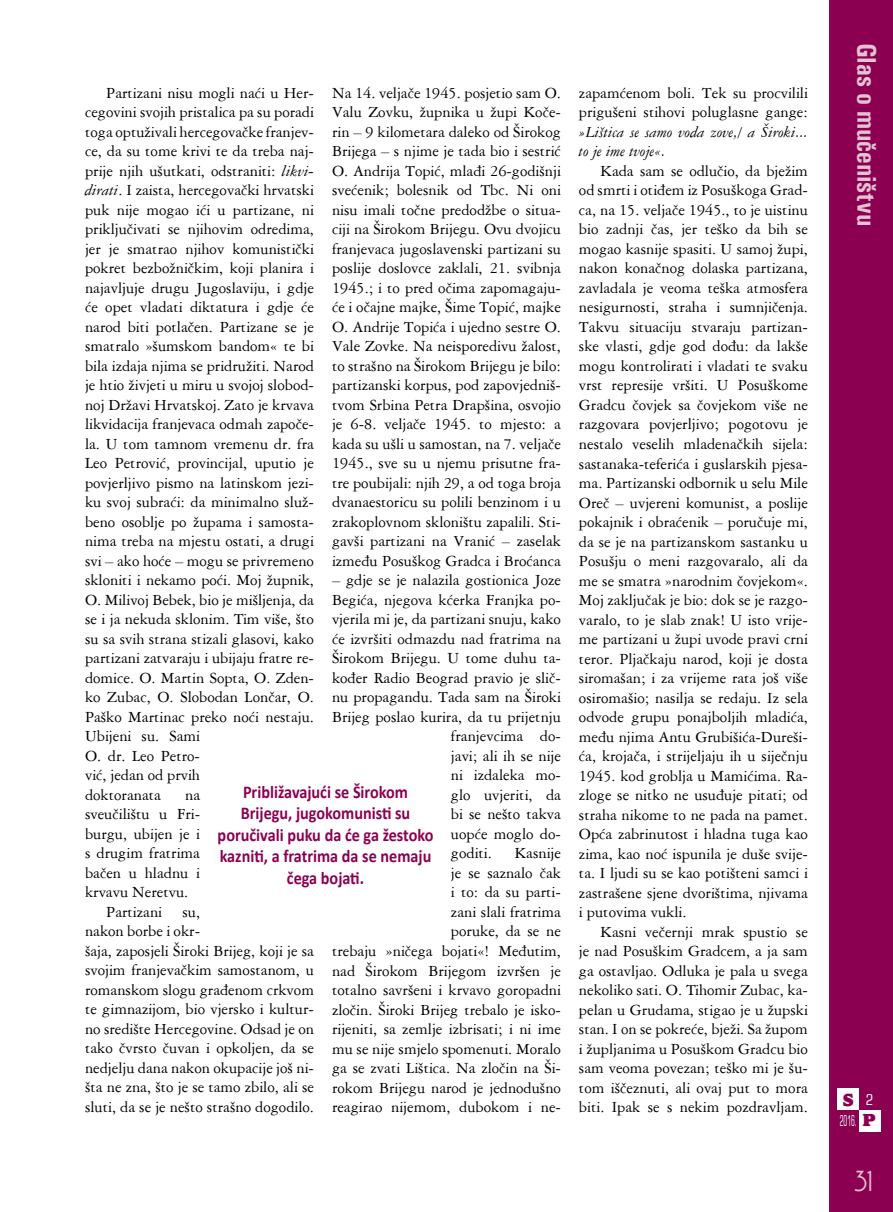
<style>
.page{position:relative;width:893px;height:1212px;background:#fff}
.page>*{position:absolute;margin:0;border:0;box-sizing:border-box;transform-origin:0 0}
.t1{font:700 condensed 27px "Univers";color:#e3c2d1}
.t2{font:27px "Andes";color:#e3c2d1}
.t3{font:700 18px/21.6px "Calibri";color:#8c0052;text-align:center;scale:.9 1}
.t4{font:800 18px "Alfredo";color:#8c0052}
.t5{font:16.5px/19.5px "American Garamond BT";color:#000;text-align:justify}
.t6{font:italic 16.5px/19.5px "American Garamond BT";color:#000}
.t7{font:condensed 15px "Square 721 BT";color:#fff;scale:.5 1}
.t8{font:condensed 15px "Square 721 BT";color:#fff}
.s1{font-style:italic}
.s2{font-family:"Alfredo";font-weight:800;font-stretch:normal;font-size:18px;color:#8c0052}
</style>
<div class="page">
<div style="left:829px;top:0;width:64px;height:1212px;background:#8c0052"></div>
<div style="left:838px;top:1089px;width:21px;height:21px;background:#fff"></div>
<div style="left:859px;top:1110px;width:21px;height:21px;background:#fff"></div>
<p class="t5" style="left:332px;top:83px;width:230px">Na 14. veljače 1945. posjetio sam O.<br>Valu Zovku, župnika u župi Koče&shy;rin – 9 kilometara daleko od Širokog Brijega – s njime je tada bio i sestrić O. Andrija Topić, mlađi 26-godišnji svećenik; bolesnik od Tbc. Ni oni nisu imali točne predodžbe o situa&shy;ciji na Širokom Brijegu. Ovu dvojicu franjevaca jugoslavenski partizani su poslije doslovce zaklali, 21. svibnja 1945.; i to pred očima zapomagaju&shy;će i očajne majke, Šime Topić, majke O. Andrije Topića i ujedno sestre O.<br>Vale Zovke. Na neisporedivu žalost, to strašno na Širokom Brijegu je bilo: partizanski korpus, pod zapovjedniš&shy;tvom Srbina Petra Drapšina, osvojio je 6-8. veljače 1945. to mjesto: a kada su ušli u samostan, na 7. veljače 1945., sve su u njemu prisutne fra&shy;tre poubijali: njih 29, a od toga broja dvanaestoricu su polili benzinom i u zrakoplovnom skloništu zapalili. Sti&shy;gavši partizani na Vranić – zaselak između Posuškog Gradca i Broćanca</p>
<p class="t5" style="left:332px;top:570px;width:230px">– gdje se je nalazila gostionica Joze</p>
<p class="t5" style="left:332px;top:590px;width:230px">Begića, njegova kćerka Franjka po-</p>
<p class="t5" style="left:332px;top:609px;width:230px">vjerila mi je, da partizani snuju, kako</p>
<p class="t5" style="left:332px;top:629px;width:230px">će izvršiti odmazdu nad fratrima na</p>
<p class="t5" style="left:332px;top:648px;width:230px">Širokom Brijegu. U tome duhu ta-</p>
<p class="t5" style="left:332px;top:668px;width:230px">kođer Radio Beograd pravio je slič-</p>
<p class="t5" style="left:332px;top:687px;width:230px">nu propagandu. Tada sam na Široki</p>
<p class="t5" style="left:332px;top:707px;width:230px">Brijeg poslao kurira, da tu prijetnju</p>
<p class="t5" style="left:451px;top:726px;width:111px">franjevcima do-</p>
<p class="t5" style="left:451px;top:746px;width:111px">javi; ali ih se nije</p>
<p class="t5" style="left:451px;top:765px;width:111px">ni izdaleka mo-</p>
<p class="t5" style="left:451px;top:785px;width:111px">glo uvjeriti, da</p>
<p class="t5" style="left:451px;top:804px;width:111px">bi se nešto takva</p>
<p class="t5" style="left:451px;top:824px;width:111px">uopće moglo do-</p>
<p class="t5" style="left:451px;top:843px;width:42px">goditi.</p>
<p class="t5" style="left:85px;top:82px;width:230px;text-align:left;text-indent:21px">Partizani nisu mogli naći u Her&shy;cegovini svojih pristalica pa su poradi toga optuživali hercegovačke franjev&shy;ce, da su tome krivi te da treba naj&shy;prije njih ušutkati, odstraniti: <span class="s1">likvi&shy;dirati</span>. I zaista, hercegovački hrvatski puk nije mogao ići u partizane, ni priključivati se njihovim odredima, jer je smatrao njihov komunistički pokret bezbožničkim, koji planira i najavljuje drugu Jugoslaviju, i gdje će opet vladati diktatura i gdje će narod biti potlačen. Partizane se je smatralo »šumskom bandom« te bi bila izdaja njima se pridružiti. Narod je htio živjeti u miru u svojoj slobod&shy;noj Državi Hrvatskoj. Zato je krvava likvidacija franjevaca odmah započe&shy;la. U tom tamnom vremenu dr. fra Leo Petrović, provincijal, uputio je povjerljivo pismo na latinskom jezi&shy;ku svoj subraći: da minimalno služ&shy;beno osoblje po župama i samosta&shy;nima treba na mjestu ostati, a drugi svi – ako hoće – mogu se privremeno skloniti i nekamo poći. Moj župnik, O. Milivoj Bebek, bio je mišljenja, da se i ja nekuda sklonim. Tim više, što su sa svih strana stizali glasovi, kako partizani zatvaraju i ubijaju fratre re&shy;domice. O. Martin Sopta, O. Zden&shy;ko Zubac, O. Slobodan Lončar, O.<br>Paško Martinac preko noći nestaju.<br>Ubijeni su. Sami<br>O. dr. Leo Petro-<br>vić, jedan od prvih<br>doktoranata</p>
<p class="t3" style="left:218px;top:780px;width:241px">Približavajući se Širokom<br>Brijegu, jugokomunisti su poručivali puku da će ga žestoko kazniti, a fratrima da se nemaju čega bojati.</p>
<p class="t5" style="left:185px;top:785px;width:16px">na</p>
<p class="t5" style="left:85px;top:804px;width:117px">sveučilištu u Fri-</p>
<p class="t5" style="left:85px;top:824px;width:117px">burgu, ubijen je i</p>
<p class="t5" style="left:85px;top:843px;width:117px">s drugim fratrima</p>
<p class="t5" style="left:85px;top:863px;width:117px">bačen u hladnu i</p>
<p class="t5" style="left:85px;top:882px;width:105px">krvavu Neretvu.</p>
<p class="t5" style="left:106px;top:902px;width:95px">Partizani su,</p>
<p class="t5" style="left:85px;top:921px;width:117px">nakon borbe i okr-</p>
<p class="t5" style="left:85px;top:941px;width:230px">šaja, zaposjeli Široki Brijeg, koji je sa</p>
<p class="t5" style="left:85px;top:960px;width:230px">svojim franjevačkim samostanom, u</p>
<p class="t5" style="left:85px;top:980px;width:230px">romanskom slogu građenom crkvom</p>
<p class="t5" style="left:85px;top:999px;width:230px">te gimnazijom, bio vjersko i kultur-</p>
<p class="t5" style="left:85px;top:1019px;width:230px">no središte Hercegovine. Odsad je on</p>
<p class="t5" style="left:85px;top:1038px;width:230px">tako čvrsto čuvan i opkoljen, da se</p>
<p class="t5" style="left:85px;top:1058px;width:230px">nedjelju dana nakon okupacije još ni-</p>
<p class="t5" style="left:85px;top:1077px;width:230px">šta ne zna, što je se tamo zbilo, ali se</p>
<p class="t5" style="left:85px;top:1097px;width:230px">sluti, da se je nešto strašno dogodilo.</p>
<p class="t5" style="left:332px;top:843px;width:230px;text-align:right">Kasnije<br>je se saznalo čak<br>i to: da su parti-<br>zani slali fratrima<br>poruke, da se ne<br>trebaju »ničega bojati«! Međutim, nad Širokom Brijegom izvršen je totalno savršeni i krvavo goropadni zločin. Široki Brijeg trebalo je isko&shy;rijeniti, sa zemlje izbrisati; i ni ime mu se nije smjelo spomenuti. Moralo ga se zvati Lištica. Na zločin na Ši&shy;rokom Brijegu narod je jednodušno reagirao nijemom, dubokom i ne-</p>
<p class="t5" style="left:579px;top:83px;width:230px">zapamćenom boli. Tek su procvilili prigušeni stihovi poluglasne gange:</p>
<p class="t6" style="left:579px;top:122px;width:230px">»Lištica se samo voda zove,/ a Široki... to je ime tvoje«.</p>
<p class="t5" style="left:579px;top:161px;width:230px;text-indent:21px">Kada sam se odlučio, da bježim od smrti i otiđem iz Posuškoga Grad&shy;ca, na 15. veljače 1945., to je uistinu bio zadnji čas, jer teško da bih se mogao kasnije spasiti. U samoj župi, nakon konačnog dolaska partizana, zavladala je veoma teška atmosfera nesigurnosti, straha i sumnjičenja.<br>Takvu situaciju stvaraju partizan&shy;ske vlasti, gdje god dođu: da lakše mogu kontrolirati i vladati te svaku vrst represije vršiti. U Posuškome Gradcu čovjek sa čovjekom više ne razgovara povjerljivo; pogotovu je nestalo veselih mladenačkih sijela: sastanaka-teferića i guslarskih pjesa&shy;ma. Partizanski odbornik u selu Mile Oreč – uvjereni komunist, a poslije pokajnik i obraćenik – poručuje mi, da se je na partizanskom sastanku u Posušju o meni razgovaralo, ali da me se smatra »narodnim čovjekom«.<br>Moj zaključak je bio: dok se je razgo&shy;varalo, to je slab znak! U isto vrije&shy;me partizani u župi uvode pravi crni teror. Pljačkaju narod, koji je dosta siromašan; i za vrijeme rata još više osiromašio; nasilja se redaju. Iz sela odvode grupu ponajboljih mladića, među njima Antu Grubišića-Dureši&shy;ća, krojača, i strijeljaju ih u siječnju 1945. kod groblja u Mamićima. Ra&shy;zloge se nitko ne usuđuje pitati; od straha nikome to ne pada na pamet.<br>Opća zabrinutost i hladna tuga kao zima, kao noć ispunila je duše svije&shy;ta. I ljudi su se kao potišteni samci i zastrašene sjene dvorištima, njivama i putovima vukli.</p>
<p class="t5" style="left:579px;top:921px;width:230px;text-indent:21px">Kasni večernji mrak spustio se je nad Posuškim Gradcem, a ja sam ga ostavljao. Odluka je pala u svega nekoliko sati. O. Tihomir Zubac, ka&shy;pelan u Grudama, stigao je u župski stan. I on se pokreće, bježi. Sa župom i župljanima u Posuškom Gradcu bio sam veoma povezan; teško mi je šu&shy;tom iščeznuti, ali ovaj put to mora biti. Ipak se s nekim pozdravljam.</p>
<h1 class="t1" style="left:883px;top:43px;width:185px;rotate:90deg">Glas o mučeništvu</h1>
<p class="t4" style="left:843px;top:1090px;width:12px">S</p>
<p class="t7" style="left:840px;top:1112px;width:73px">2016. <span class="s2">p</span></p>
<p class="t8" style="left:866px;top:1090px;width:9px">2</p>
<h1 class="t2" style="left:854px;top:1169px;width:19px">31</h1>
</div>
